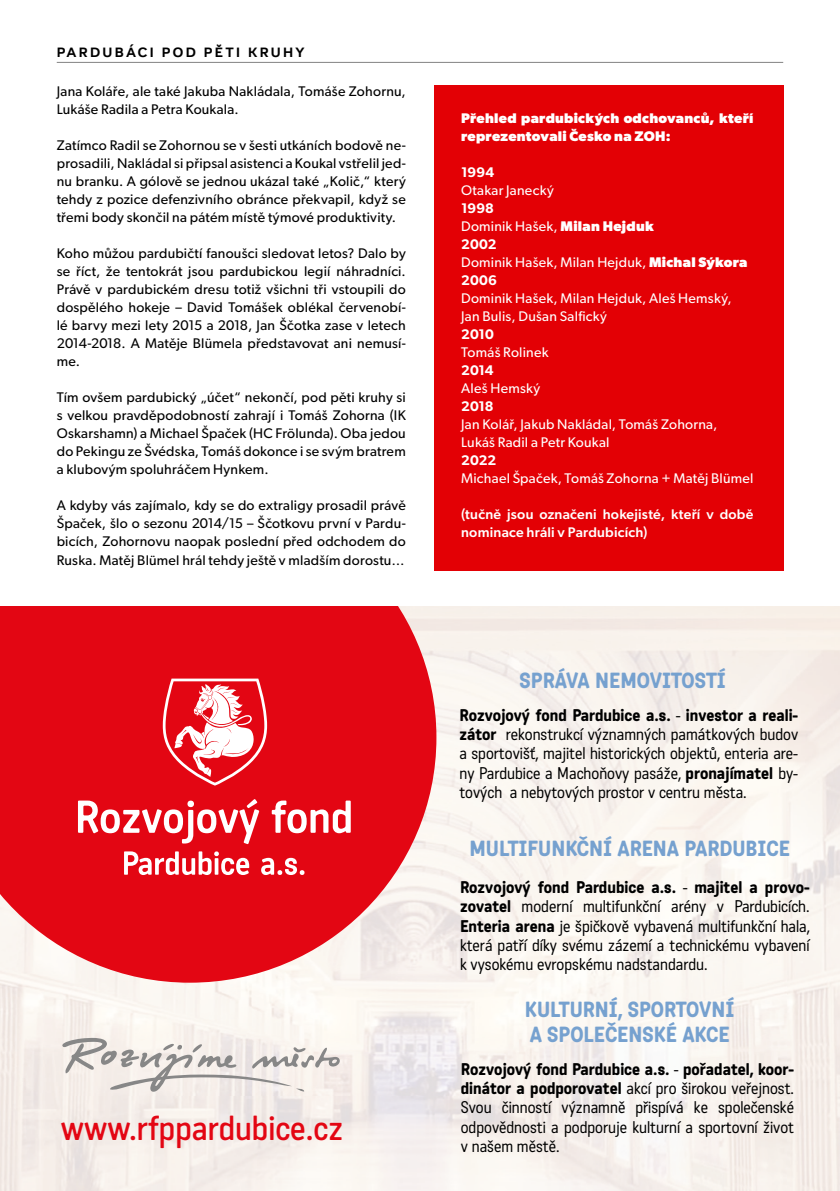
<style>
.page{position:relative;width:840px;height:1191px;background:#fff}
.page>*{position:absolute;margin:0;border:0;box-sizing:border-box;transform-origin:0 0}
.t1{font:500 33.8px "Katarine Std";color:#e30613}
.t2{font:500 21.2px/25.2px "Katarine Std";color:#76a1cf}
.t3{font:16.4px/19.4px "Katarine Std";color:#000;text-align:justify}
.t4{font:14px/18px "Gibson";letter-spacing:.015em;color:#000;text-align:justify}
.t5{font:14px/18px "Gibson";letter-spacing:.02em;color:#fff}
.t6{font:500 14px/18px "Gibson";letter-spacing:.015em;color:#fff}
.t7{font:700 14px/18px "Gibson";letter-spacing:.02em;color:#fff}
.t8{font:700 14px "Adelphi PE";letter-spacing:.165em;color:#000}
.t9{font:600 14px "Gibson";color:#fff}
.s1{font-weight:600}
.s2{font-weight:700}
.s3{font-weight:500}
</style>
<div class="page">
<hr style="left:57px;top:62px;width:725px;height:1px;background:#000">
<img style="left:0;top:607px;width:839px;height:584px">
<svg style="left:0;top:607px;width:436px;height:375px;background:#e52732"></svg>
<svg style="left:78px;top:799px;width:272px;height:45px"></svg>
<svg style="left:124px;top:851px;width:180px;height:24px"></svg>
<svg style="left:163px;top:678px;width:104px;height:107px"></svg>
<svg style="left:62px;top:1038px;width:278px;height:53px"></svg>
<div style="left:434px;top:85px;width:348px;height:485px;background:#e30005"></div>
<p class="t8" style="left:57px;top:43px;width:249px">PARDUBÁCI POD PĚTI KRUHY</p>
<p class="t4" style="left:57px;top:82px;width:350px">Jana Koláře, ale také Jakuba Nakládala, Tomáše Zohornu,<br>Lukáše Radila a Petra Koukala.</p>
<p class="t4" style="left:57px;top:136px;width:350px">Zatímco Radil se Zohornou se v šesti utkáních bodově ne&shy;prosadili, Nakládal si připsal asistenci a Koukal vstřelil jed&shy;nu branku. A gólově se jednou ukázal také „Količ,“ který tehdy z pozice defenzivního obránce překvapil, když se třemi body skončil na pátém místě týmové produktivity.</p>
<p class="t4" style="left:57px;top:244px;width:350px">Koho můžou pardubičtí fanoušci sledovat letos? Dalo by se říct, že tentokrát jsou pardubickou legií náhradníci.<br>Právě v pardubickém dresu totiž všichni tři vstoupili do dospělého hokeje – David Tomášek oblékal červenobí&shy;lé barvy mezi lety 2015 a 2018, Jan Ščotka zase v letech 2014-2018. A Matěje Blümela představovat ani nemusí&shy;me.</p>
<p class="t4" style="left:57px;top:388px;width:350px">Tím ovšem pardubický „účet“ nekončí, pod pěti kruhy si s velkou pravděpodobností zahrají i Tomáš Zohorna (IK Oskarshamn) a Michael Špaček (HC Frölunda). Oba jedou do Pekingu ze Švédska, Tomáš dokonce i se svým bratrem a klubovým spoluhráčem Hynkem.</p>
<p class="t4" style="left:57px;top:496px;width:350px">A kdyby vás zajímalo, kdy se do extraligy prosadil právě Špaček, šlo o sezonu 2014/15 – Ščotkovu první v Pardu&shy;bicích, Zohornovu naopak poslední před odchodem do Ruska. Matěj Blümel hrál tehdy ještě v mladším dorostu…</p>
<h1 class="t1" style="left:61px;top:1105px;width:283px">www.rfppardubice.cz</h1>
<p class="t7" style="left:461px;top:108px;width:294px">Přehled pardubických odchovanců, kteří reprezentovali Česko na ZOH:</p>
<p class="t9" style="left:461px;top:163px;width:34px">1994</p>
<p class="t5" style="left:461px;top:180px;width:94px">Otakar Janecký</p>
<p class="t5" style="left:461px;top:198px;width:288px"><span class="s1">1998<br></span>Dominik Hašek, <span class="s2">Milan Hejduk<br></span><span class="s1">2002<br></span>Dominik Hašek, Milan Hejduk, <span class="s2">Michal Sýkora<br></span><span class="s1">2006</span></p>
<p class="t5" style="left:461px;top:288px;width:272px">Dominik Hašek, Milan Hejduk, Aleš Hemský,<br>Jan Bulis, Dušan Salfický</p>
<p class="t9" style="left:461px;top:325px;width:34px">2010</p>
<p class="t5" style="left:461px;top:342px;width:89px">Tomáš Rolinek</p>
<p class="t9" style="left:461px;top:361px;width:34px">2014</p>
<p class="t5" style="left:461px;top:378px;width:81px">Aleš Hemský</p>
<p class="t9" style="left:461px;top:397px;width:34px">2018</p>
<p class="t5" style="left:461px;top:414px;width:257px">Jan Kolář, Jakub Nakládal, Tomáš Zohorna,<br>Lukáš Radil a Petr Koukal</p>
<p class="t9" style="left:461px;top:451px;width:37px">2022</p>
<p class="t5" style="left:461px;top:468px;width:293px">Michael Špaček, Tomáš Zohorna + Matěj Blümel</p>
<p class="t6" style="left:461px;top:504px;width:293px">(tučně jsou označeni hokejisté, kteří v době nominace hráli v Pardubicích)</p>
<h2 class="t2" style="left:519px;top:667px;width:208px">SPRÁVA NEMOVITOSTÍ</h2>
<p class="t3" style="left:459px;top:705px;width:340px"><span class="s3">Rozvojový fond Pardubice a.s.</span> - <span class="s3">investor a reali&shy;zátor</span> rekonstrukcí významných památkových budov a sportovišť, majitel historických objektů, enteria are&shy;ny Pardubice a Machoňovy pasáže, <span class="s3">pronajímatel</span> by&shy;tových a nebytových prostor v centru města.</p>
<h2 class="t2" style="left:469px;top:835px;width:321px">MULTIFUNKČNÍ ARENA PARDUBICE</h2>
<p class="t3" style="left:459px;top:877px;width:351px"><span class="s3">Rozvojový fond Pardubice a.s.</span> - <span class="s3">majitel a provo&shy;zovatel</span> moderní multifunkční arény v Pardubicích.<br><span class="s3">Enteria arena</span> je špičkově vybavená multifunkční hala, která patří díky svému zázemí a technickému vybavení k vysokému evropskému nadstandardu.</p>
<h2 class="t2" style="left:524px;top:996px;width:211px">KULTURNÍ, SPORTOVNÍ<br>A SPOLEČENSKÉ AKCE</h2>
<p class="t3" style="left:460px;top:1058px;width:334px"><span class="s3">Rozvojový fond Pardubice a.s.</span> - <span class="s3">pořadatel, koor&shy;dinátor a podporovatel</span> akcí pro širokou veřejnost.<br>Svou činností významně přispívá ke společenské odpovědnosti a podporuje kulturní a sportovní život v našem městě.</p>
</div>
